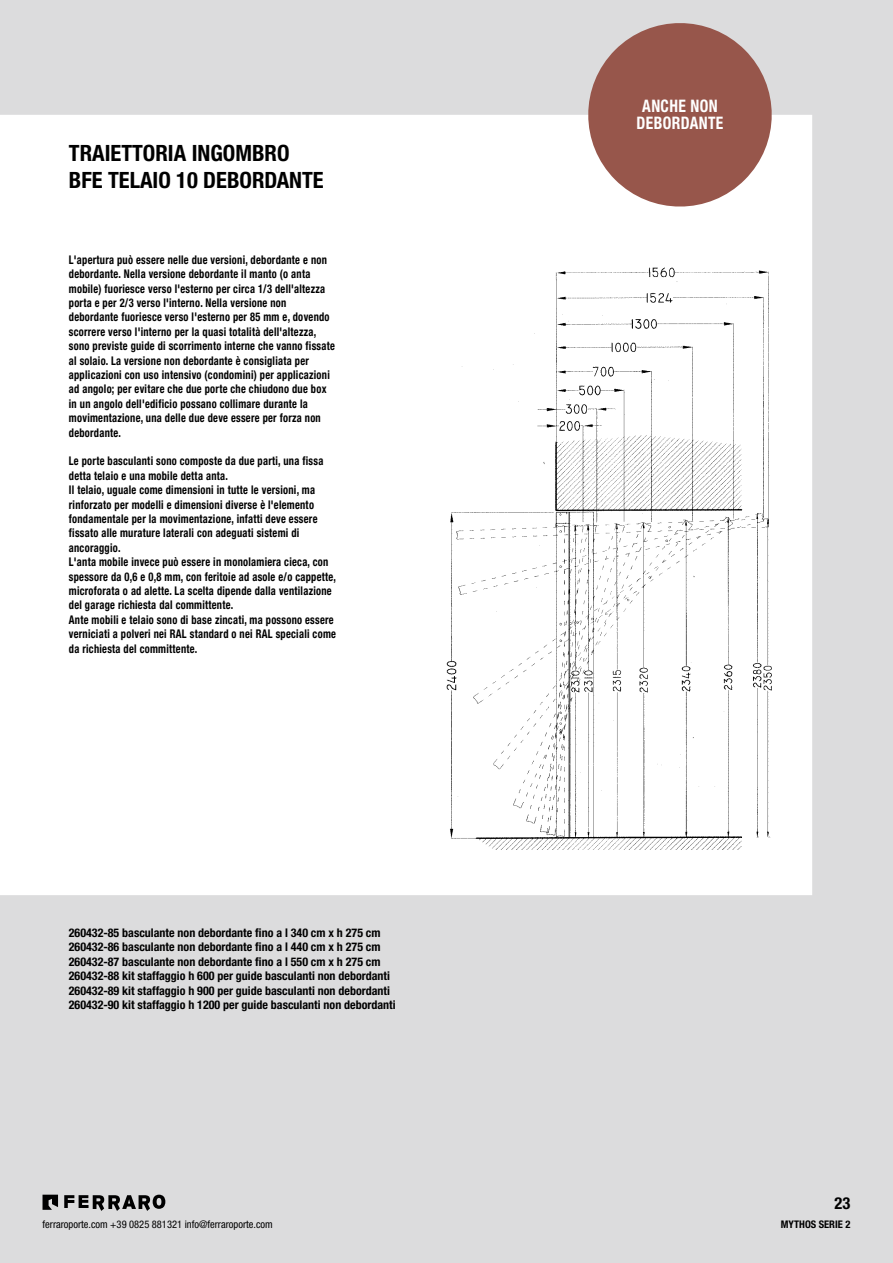
<style>
.page{position:relative;width:893px;height:1263px;background:#dcdcdd}
.page>*{position:absolute;margin:0;border:0;box-sizing:border-box;transform-origin:0 0}
.t1{font:700 condensed 22.5px/27px "Helvetica Neue LT Std";color:#000}
.t2{font:700 condensed 17.25px/17.2px "Helvetica Neue LT Std";letter-spacing:.025em;color:#fff;text-align:center;scale:.9 1}
.t3{font:700 condensed 16.5px "Helvetica Neue LT Std";color:#000}
.t4{font:700 condensed 12px/14.4px "Helvetica Neue LT Std";letter-spacing:.025em;color:#000;scale:.87 1}
.t5{font:700 condensed 12px/14.4px "Helvetica Neue LT Std";color:#000}
.t6{font:condensed 10.5px "Helvetica Neue LT Std";color:#000}
.t7{font:700 condensed 10.5px "Helvetica Neue LT Std";color:#000}
</style>
<div class="page">
<div style="left:0;top:115px;width:812px;height:780px;background:#fff"></div>
<svg style="left:64px;top:1195px;width:102px;height:16px"></svg>
<svg style="left:43px;top:1195px;width:15px;height:15px"></svg>
<img style="left:447px;top:267px;width:325px;height:582px">
<svg style="left:579px;top:23px;width:202px;height:192px"></svg>
<h1 class="t1" style="left:69px;top:139px;width:256px">TRAIETTORIA INGOMBRO<br>BFE TELAIO 10 DEBORDANTE</h1>
<p class="t4" style="left:69px;top:252px;width:307px">L'apertura può essere nelle due versioni, debordante e non debordante. Nella versione debordante il manto (o anta mobile) fuoriesce verso l'esterno per circa 1/3 dell'altezza porta e per 2/3 verso l'interno. Nella versione non debordante fuoriesce verso l'esterno per 85 mm e, dovendo scorrere verso l'interno per la quasi totalità dell'altezza, sono previste guide di scorrimento interne che vanno fissate al solaio. La versione non debordante è consigliata per applicazioni con uso intensivo (condomini) per applicazioni ad angolo; per evitare che due porte che chiudono due box in un angolo dell'edificio possano collimare durante la movimentazione, una delle due deve essere per forza non debordante.</p>
<p class="t4" style="left:69px;top:454px;width:309px">Le porte basculanti sono composte da due parti, una fissa detta telaio e una mobile detta anta.<br>Il telaio, uguale come dimensioni in tutte le versioni, ma rinforzato per modelli e dimensioni diverse è l'elemento fondamentale per la movimentazione, infatti deve essere fissato alle murature laterali con adeguati sistemi di ancoraggio.<br>L'anta mobile invece può essere in monolamiera cieca, con spessore da 0,6 e 0,8 mm, con feritoie ad asole e/o cappette, microforata o ad alette. La scelta dipende dalla ventilazione del garage richiesta dal committente.<br>Ante mobili e telaio sono di base zincati, ma possono essere verniciati a polveri nei RAL standard o nei RAL speciali come da richiesta del committente.</p>
<p class="t5" style="left:69px;top:925px;width:328px">260432-85 basculante non debordante fino a l 340 cm x h 275 cm 260432-86 basculante non debordante fino a l 440 cm x h 275 cm 260432-87 basculante non debordante fino a l 550 cm x h 275 cm 260432-88 kit staffaggio h 600 per guide basculanti non debordanti 260432-89 kit staffaggio h 900 per guide basculanti non debordanti 260432-90 kit staffaggio h 1200 per guide basculanti non debordanti</p>
<h2 class="t2" style="left:637px;top:97px;width:98px">ANCHE NON<br>DEBORDANTE</h2>
<h3 class="t3" style="left:835px;top:1193px;width:17px">23</h3>
<p class="t6" style="left:43px;top:1218px;width:232px">ferraroporte.com +39 0825 881321 info@ferraroporte.com</p>
<p class="t6" style="left:69px;top:1218px;width:232px">ferraroporte.com +39 0825 881321 info@ferraroporte.com</p>
<p class="t7" style="left:781px;top:1218px;width:71px">MYTHOS SERIE 2</p>
<p class="t7" style="left:815px;top:1218px;width:37px">MYTHOS</p>
</div>
